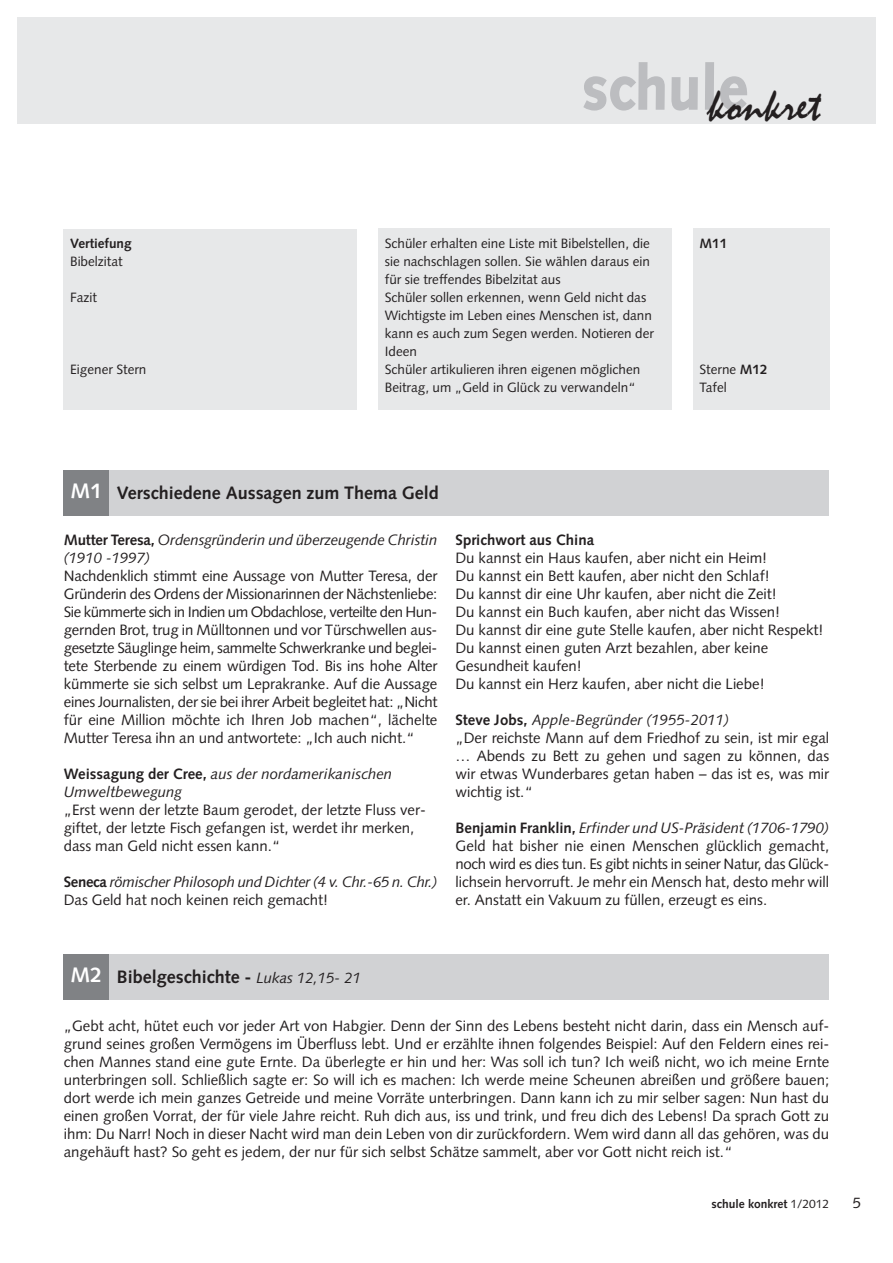
<style>
.page{position:relative;width:893px;height:1263px;background:#fff}
.page>*{position:absolute;margin:0;border:0;box-sizing:border-box;transform-origin:0 0}
.t1{font:46.5px "Mistral";color:#231f20}
.t2{font:700 18px "Syntax";color:#231f20}
.t3{font:15px/18px "Syntax";color:#231f20;text-align:justify}
.t4{font:italic 15px/18px "Syntax";letter-spacing:-.01em;color:#231f20}
.t5{font:700 15px "Syntax";color:#231f20}
.t6{font:13.5px/18px "Syntax";color:#231f20}
.t7{font:700 13.5px "Syntax";color:#231f20}
.t8{font:700 12px "Syntax";color:#231f20}
.s1{font-weight:700}
.s2{font-size:21px;color:#fff}
.s3{font-weight:700;font-style:normal}
.s4{font-style:normal}
.s5{font-style:italic}
.s6{font-weight:400;font-style:italic;font-size:15px}
.s7{font-weight:400}
</style>
<div class="page">
<div style="left:0;top:0;width:893px;height:123px;background:#e7e8e9"></div>
<div style="left:64px;top:229px;width:293px;height:181px;background:#e7e8e9"></div>
<div style="left:693px;top:229px;width:136px;height:181px;background:#e7e8e9"></div>
<div style="left:378px;top:229px;width:294px;height:181px;background:#e7e8e9"></div>
<div style="left:64px;top:471px;width:765px;height:45px;background:#d1d2d4"></div>
<div style="left:64px;top:471px;width:45px;height:45px;background:#808285"></div>
<div style="left:64px;top:955px;width:765px;height:45px;background:#d1d2d4"></div>
<div style="left:64px;top:955px;width:45px;height:45px;background:#808285"></div>
<div style="left:0;top:0;width:893px;height:1263px;border:17px solid #fff"></div>
<p class="t7" style="left:70px;top:237px;width:63px">Vertiefung</p>
<p class="t6" style="left:70px;top:253px;width:54px">Bibelzitat</p>
<p class="t6" style="left:70px;top:289px;width:28px">Fazit</p>
<p class="t6" style="left:70px;top:361px;width:78px">Eigener Stern</p>
<h1 class="t1" style="left:582px;top:77px;width:240px"><sup>schul</sup>k<sup>e</sup>onkret</h1>
<p class="t6" style="left:385px;top:235px;width:271px">Schüler erhalten eine Liste mit Bibelstellen, die sie nachschlagen sollen. Sie wählen daraus ein für sie treffendes Bibelzitat aus<br>Schüler sollen erkennen, wenn Geld nicht das Wichtigste im Leben eines Menschen ist, dann kann es auch zum Segen werden. Notieren der Ideen<br>Schüler artikulieren ihren eigenen möglichen Beitrag, um „Geld in Glück zu verwandeln“</p>
<p class="t7" style="left:699px;top:237px;width:29px">M11</p>
<p class="t6" style="left:699px;top:361px;width:70px">Sterne <span class="s1">M12<br></span>Tafel</p>
<p class="t2" style="left:71px;top:485px;width:370px"><span class="s2">M1</span> Verschiedene Aussagen zum Thema Geld</p>
<p class="t4" style="left:64px;top:532px;width:375px"><span class="s3">Mutter Teresa,</span> Ordensgründerin und überzeugende Christin (1910 -1997)</p>
<p class="t3" style="left:64px;top:568px;width:375px">Nachdenklich stimmt eine Aussage von Mutter Teresa, der Gründerin des Ordens der Missionarinnen der Nächstenliebe:<br>Sie kümmerte sich in Indien um Obdachlose, verteilte den Hun&shy;gernden Brot, trug in Mülltonnen und vor Türschwellen aus&shy;gesetzte Säuglinge heim, sammelte Schwerkranke und beglei&shy;tete Sterbende zu einem würdigen Tod. Bis ins hohe Alter kümmerte sie sich selbst um Leprakranke. Auf die Aussage eines Journalisten, der sie bei ihrer Arbeit begleitet hat: „Nicht für eine Million möchte ich Ihren Job machen“, lächelte Mutter Teresa ihn an und antwortete: „Ich auch nicht.“</p>
<p class="t4" style="left:64px;top:766px;width:330px"><span class="s3">Weissagung der Cree,</span> aus der nordamerikanischen<br>Umweltbewegung</p>
<p class="t3" style="left:64px;top:802px;width:364px;text-align:left">„Erst wenn der letzte Baum gerodet, der letzte Fluss ver&shy;giftet, der letzte Fisch gefangen ist, werdet ihr merken, dass man Geld nicht essen kann.“</p>
<p class="t4" style="left:64px;top:874px;width:375px"><span class="s3">Seneca</span> römischer Philosoph und Dichter (4 v. Chr.-65 n. Chr.)<br><span class="s4">Das Geld hat noch keinen reich gemacht!</span></p>
<p class="t5" style="left:455px;top:533px;width:140px">Sprichwort aus China</p>
<p class="t3" style="left:455px;top:550px;width:370px;text-align:left">Du kannst ein Haus kaufen, aber nicht ein Heim!<br>Du kannst ein Bett kaufen, aber nicht den Schlaf!<br>Du kannst dir eine Uhr kaufen, aber nicht die Zeit!<br>Du kannst ein Buch kaufen, aber nicht das Wissen!<br>Du kannst dir eine gute Stelle kaufen, aber nicht Respekt!<br>Du kannst einen guten Arzt bezahlen, aber keine Gesundheit kaufen!<br>Du kannst ein Herz kaufen, aber nicht die Liebe!</p>
<p class="t3" style="left:455px;top:712px;width:375px;text-align:left"><span class="s1">Steve Jobs,</span> <span class="s5">Apple-Begründer (1955-2011)<br></span>„Der reichste Mann auf dem Friedhof zu sein, ist mir egal … Abends zu Bett zu gehen und sagen zu können, das wir etwas Wunderbares getan haben – das ist es, was mir wichtig ist.“</p>
<p class="t3" style="left:455px;top:820px;width:375px"><span class="s1">Benjamin Franklin,</span> <span class="s5">Erfinder und US-Präsident (1706-1790)<br></span>Geld hat bisher nie einen Menschen glücklich gemacht, noch wird es dies tun. Es gibt nichts in seiner Natur, das Glück&shy;lichsein hervorruft. Je mehr ein Mensch hat, desto mehr will er. Anstatt ein Vakuum zu füllen, erzeugt es eins.</p>
<p class="t2" style="left:71px;top:969px;width:292px"><span class="s2">M2</span> Bibelgeschichte - <span class="s6">Lukas 12,15- 21</span></p>
<p class="t3" style="left:64px;top:1018px;width:767px">„Gebt acht, hütet euch vor jeder Art von Habgier. Denn der Sinn des Lebens besteht nicht darin, dass ein Mensch auf&shy;grund seines großen Vermögens im Überfluss lebt. Und er erzählte ihnen folgendes Beispiel: Auf den Feldern eines rei&shy;chen Mannes stand eine gute Ernte. Da überlegte er hin und her: Was soll ich tun? Ich weiß nicht, wo ich meine Ernte unterbringen soll. Schließlich sagte er: So will ich es machen: Ich werde meine Scheunen abreißen und größere bauen; dort werde ich mein ganzes Getreide und meine Vorräte unterbringen. Dann kann ich zu mir selber sagen: Nun hast du einen großen Vorrat, der für viele Jahre reicht. Ruh dich aus, iss und trink, und freu dich des Lebens! Da sprach Gott zu ihm: Du Narr! Noch in dieser Nacht wird man dein Leben von dir zurückfordern. Wem wird dann all das gehören, was du angehäuft hast? So geht es jedem, der nur für sich selbst Schätze sammelt, aber vor Gott nicht reich ist.“</p>
<p class="t8" style="left:711px;top:1199px;width:119px">schule konkret <span class="s7">1/2012</span></p>
<p class="t3" style="left:853px;top:1195px;width:10px">5</p>
</div>
